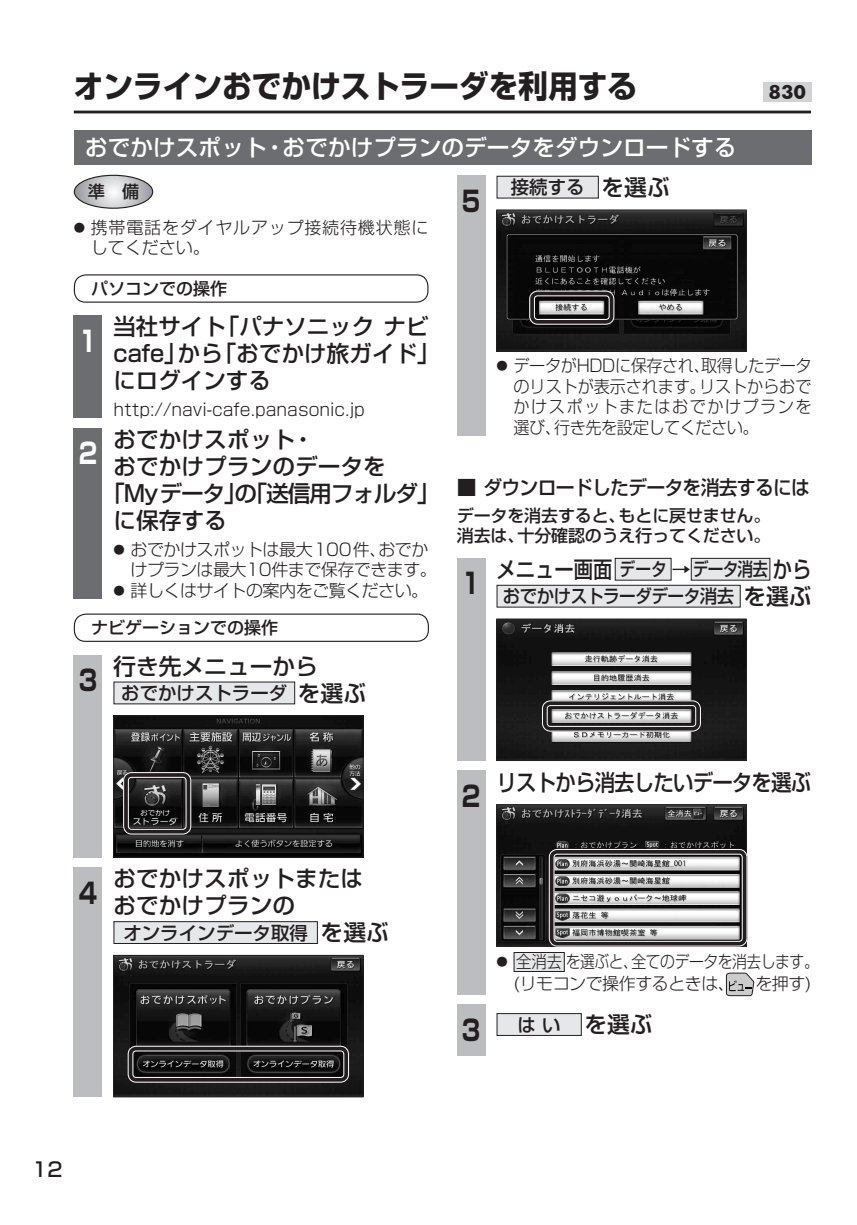
<style>
.page{position:relative;width:857px;height:1225px;background:#fff}
.page>*{position:absolute;margin:0;border:0;box-sizing:border-box;transform-origin:0 0}
.t1{font:700 31.2px "Shin Go Pro";color:#231f20;scale:.95 1}
.t2{font:700 28.4px "Shin Go Pro";color:#231f20;scale:.8 1}
.t3{font:700 28.4px "Shin Go Pro";color:#fff;scale:.8 1}
.t4{font:500 22.6px/27px "Shin Go Pro";color:#231f20}
.t5{font:500 22.6px "Shin Go Pro";color:#fff}
.t6{font:500 22.6px "Shin Go Pro";letter-spacing:-.05em;color:#231f20}
.t7{font:500 22.6px "Shin Go Pro";color:#231f20;scale:.85 1}
.t8{font:500 22.6px "Shin Go Pro";letter-spacing:-.04em;color:#231f20;scale:.9 1}
.t9{font:500 19.8px "Shin Go Pro";letter-spacing:-.04em;color:#231f20}
.t10{font:500 18.4px "Shin Go Pro";color:#231f20}
.t11{font:500 18.4px "Shin Go Pro";letter-spacing:-.03em;color:#231f20;scale:.95 1}
.t12{font:700 18.4px "Futura";color:#231f20}
.t13{font:300 17px/20.6px "Shin Go Pro";letter-spacing:-.03em;color:#231f20;text-align:justify;scale:.95 1}
.t14{font:300 17px/20.6px "Shin Go Pro";letter-spacing:-.03em;color:#231f20}
.t15{font:500 17px/20.6px "Shin Go Pro";letter-spacing:-.01em;color:#231f20}
.t16{font:300 17px/21.6px "Shin Go Pro";letter-spacing:-.03em;color:#231f20;text-align:center;scale:.9 1}
.t17{font:300 17px "Shin Go Pro";color:#231f20}
.t18{font:300 17px/20.6px "Shin Go Pro";letter-spacing:.045em;color:#231f20}
.s1{font-size:11.4px}
.s2{font-weight:500}
.s3{font-size:22.6px}
.s4{font-size:18.4px}
</style>
<div class="page">
<hr style="left:74px;top:111px;width:782px;height:2px;background:#231f20">
<div style="left:811px;top:17px;width:45px;height:113px;background:#fff"></div>
<svg style="left:74px;top:175px;width:79px;height:33px"></svg>
<div style="left:74px;top:175px;width:79px;height:34px;border:1px solid #231f20;border-radius:50%"></div>
<div style="left:73px;top:274px;width:355px;height:29px;border:1px solid #231f20;border-radius:11px"></div>
<div style="left:74px;top:315px;width:28px;height:103px;background:#6c6d70"></div>
<div style="left:74px;top:428px;width:28px;height:171px;background:#6c6d70"></div>
<div style="left:73px;top:613px;width:355px;height:29px;border:1px solid #231f20;border-radius:11px"></div>
<div style="left:74px;top:654px;width:28px;height:203px;background:#bcbdc0"></div>
<div style="left:114px;top:682px;width:180px;height:22px;background:#e6e7e9"></div>
<div style="left:74px;top:867px;width:28px;height:230px;background:#bcbdc0"></div>
<div style="left:114px;top:921px;width:203px;height:22px;background:#e6e7e9"></div>
<div style="left:113px;top:921px;width:204px;height:23px;border:1px solid #231f20"></div>
<img style="left:115px;top:717px;width:246px;height:138px">
<div style="left:113px;top:715px;width:250px;height:142px;border:1px solid #231f20"></div>
<div style="left:123px;top:772px;width:68px;height:62px;border:6px solid #231f20;border-radius:6px"></div>
<div style="left:123px;top:772px;width:68px;height:62px;border:1px solid #fff;border-radius:8px"></div>
<div style="left:128px;top:777px;width:58px;height:53px;border:1px solid #fff;border-radius:3px"></div>
<img style="left:115px;top:957px;width:246px;height:138px">
<div style="left:113px;top:955px;width:250px;height:142px;border:1px solid #231f20"></div>
<div style="left:128px;top:1045px;width:221px;height:37px;border:6px solid #231f20;border-radius:6px"></div>
<div style="left:128px;top:1045px;width:221px;height:37px;border:1px solid #fff;border-radius:8px"></div>
<div style="left:132px;top:1050px;width:212px;height:28px;border:1px solid #fff;border-radius:3px"></div>
<div style="left:456px;top:176px;width:29px;height:260px;background:#bcbdc0"></div>
<div style="left:496px;top:176px;width:102px;height:22px;background:#e6e7e9"></div>
<div style="left:496px;top:176px;width:102px;height:22px;border:1px solid #231f20"></div>
<div style="left:456px;top:558px;width:29px;height:202px;background:#bcbdc0"></div>
<div style="left:615px;top:558px;width:55px;height:22px;background:#e6e7e9"></div>
<div style="left:614px;top:558px;width:57px;height:22px;border:1px solid #231f20"></div>
<div style="left:691px;top:558px;width:78px;height:22px;background:#e6e7e9"></div>
<div style="left:690px;top:558px;width:79px;height:22px;border:1px solid #231f20"></div>
<div style="left:496px;top:585px;width:243px;height:22px;background:#e6e7e9"></div>
<div style="left:496px;top:585px;width:244px;height:22px;border:1px solid #231f20"></div>
<div style="left:456px;top:770px;width:29px;height:224px;background:#bcbdc0"></div>
<div style="left:513px;top:952px;width:51px;height:19px;background:#e6e7e9"></div>
<div style="left:513px;top:952px;width:51px;height:20px;border:1px solid #231f20"></div>
<svg style="left:725px;top:972px;width:28px;height:24px"></svg>
<div style="left:456px;top:1004px;width:29px;height:51px;background:#bcbdc0"></div>
<div style="left:496px;top:1013px;width:85px;height:22px;background:#e6e7e9"></div>
<div style="left:496px;top:1013px;width:85px;height:22px;border:1px solid #231f20"></div>
<img style="left:498px;top:212px;width:246px;height:137px">
<div style="left:496px;top:210px;width:250px;height:141px;border:1px solid #231f20"></div>
<div style="left:529px;top:291px;width:85px;height:34px;border:6px solid #231f20;border-radius:6px"></div>
<div style="left:529px;top:291px;width:85px;height:34px;border:1px solid #fff;border-radius:8px"></div>
<div style="left:533px;top:295px;width:76px;height:25px;border:1px solid #fff;border-radius:3px"></div>
<img style="left:498px;top:621px;width:246px;height:137px">
<div style="left:496px;top:619px;width:250px;height:141px;border:1px solid #231f20"></div>
<div style="left:541px;top:700px;width:159px;height:31px;border:6px solid #231f20;border-radius:6px"></div>
<div style="left:541px;top:700px;width:159px;height:31px;border:1px solid #fff;border-radius:8px"></div>
<div style="left:546px;top:705px;width:149px;height:22px;border:1px solid #fff;border-radius:3px"></div>
<img style="left:498px;top:806px;width:246px;height:138px">
<div style="left:496px;top:804px;width:250px;height:142px;border:1px solid #231f20"></div>
<div style="left:548px;top:849px;width:199px;height:97px;border:6px solid #231f20;border-radius:6px"></div>
<div style="left:548px;top:849px;width:199px;height:97px;border:1px solid #fff;border-radius:8px"></div>
<div style="left:553px;top:853px;width:189px;height:88px;border:1px solid #fff;border-radius:3px"></div>
<div style="left:74px;top:130px;width:737px;height:34px;background:#6c6d70"></div>
<div style="left:763px;top:82px;width:48px;height:20px;background:#d1d2d4"></div>
<h1 class="t1" style="left:74px;top:62px;width:594px">オンラインおでかけストラーダを利用する</h1>
<p class="t5" style="left:85px;top:129px;width:652px">おでかけスポット・おでかけプランのデータをダウンロードする</p>
<p class="t12" style="left:768px;top:80px;width:39px">830</p>
<p class="t15" style="left:88px;top:179px;width:53px">準　備</p>
<p class="t18" style="left:91px;top:215px;width:339px;text-indent:-17px"><span class="s1">●</span> 携帯電話をダイヤルアップ接続待機状態にしてください。</p>
<p class="t15" style="left:91px;top:276px;width:138px">パソコンでの操作</p>
<p class="t3" style="left:79px;top:318px;width:25px">1</p>
<p class="t4" style="left:113px;top:311px;width:327px">当社サイト「パナソニック ナビcafe」から「おでかけ旅ガイド」にログインする</p>
<p class="t17" style="left:113px;top:396px;width:253px">http://navi-cafe. panasonic.jp</p>
<p class="t4" style="left:113px;top:423px;width:202px">おでかけスポット・</p>
<p class="t4" style="left:113px;top:450px;width:274px">おでかけプランのデータを</p>
<p class="t6" style="left:102px;top:475px;width:339px">「Myデータ」の「送信用フォルダ」</p>
<p class="t4" style="left:113px;top:504px;width:115px">に保存する</p>
<p class="t14" style="left:130px;top:537px;width:308px;text-indent:-17px"><span class="s1">●</span> おでかけスポットは最大100件、おでかけプランは最大10件まで保存できます。</p>
<p class="t14" style="left:91px;top:570px;width:338px;line-height:37.2px;text-indent:22px"><span class="s1">●</span> 詳しくはサイトの案内をご覧ください。<span class="s2">ナビゲーションでの操作</span></p>
<p class="t2" style="left:79px;top:657px;width:25px">3</p>
<p class="t3" style="left:79px;top:431px;width:25px">2</p>
<p class="t4" style="left:113px;top:650px;width:206px">行き先メニューから</p>
<p class="t10" style="left:121px;top:678px;width:246px">おでかけストラーダ<span class="s3">を選ぶ</span></p>
<p class="t2" style="left:79px;top:870px;width:25px">4</p>
<p class="t4" style="left:113px;top:862px;width:251px">おでかけスポットまたはおでかけプランの</p>
<p class="t10" style="left:123px;top:917px;width:267px">オンラインデータ取得 <span class="s3">を選ぶ</span></p>
<p class="t2" style="left:461px;top:179px;width:25px">5</p>
<p class="t10" style="left:510px;top:172px;width:160px">接続する <span class="s3">を選ぶ</span></p>
<p class="t13" style="left:513px;top:353px;width:315px;text-indent:-17px"><span class="s1">●</span> データがHDDに保存され、取得したデータのリストが表示されます。リストからおでかけスポットまたはおでかけプランを選び、行き先を設定してください。</p>
<p class="t9" style="left:456px;top:471px;width:354px">■ ダウンロードしたデータを消去するには</p>
<p class="t15" style="left:456px;top:503px;width:315px">データを消去すると、もとに戻せません。消去は、十分確認のうえ行ってください。</p>
<p class="t2" style="left:461px;top:561px;width:25px">1</p>
<p class="t7" style="left:496px;top:551px;width:371px">メニュー画面<span class="s4">データ</span> →<span class="s4">データ消去</span>から</p>
<p class="t11" style="left:502px;top:581px;width:326px">おでかけストラーダデータ消去<span class="s3">を選ぶ</span></p>
<p class="t2" style="left:461px;top:773px;width:25px">2</p>
<p class="t8" style="left:496px;top:763px;width:351px">リストから消去したいデータを選ぶ</p>
<p class="t16" style="left:496px;top:949px;width:359px"><span class="s1">●</span> 全消去を選ぶと、全てのデータを消去します。(リモコンで操作するときは、 を押す)</p>
<p class="t2" style="left:461px;top:1007px;width:25px">3</p>
<p class="t4" style="left:517px;top:1008px;width:136px"><span class="s4">は い</span> を選ぶ</p>
<p class="t9" style="left:32px;top:1153px;width:32px">12</p>
</div>
